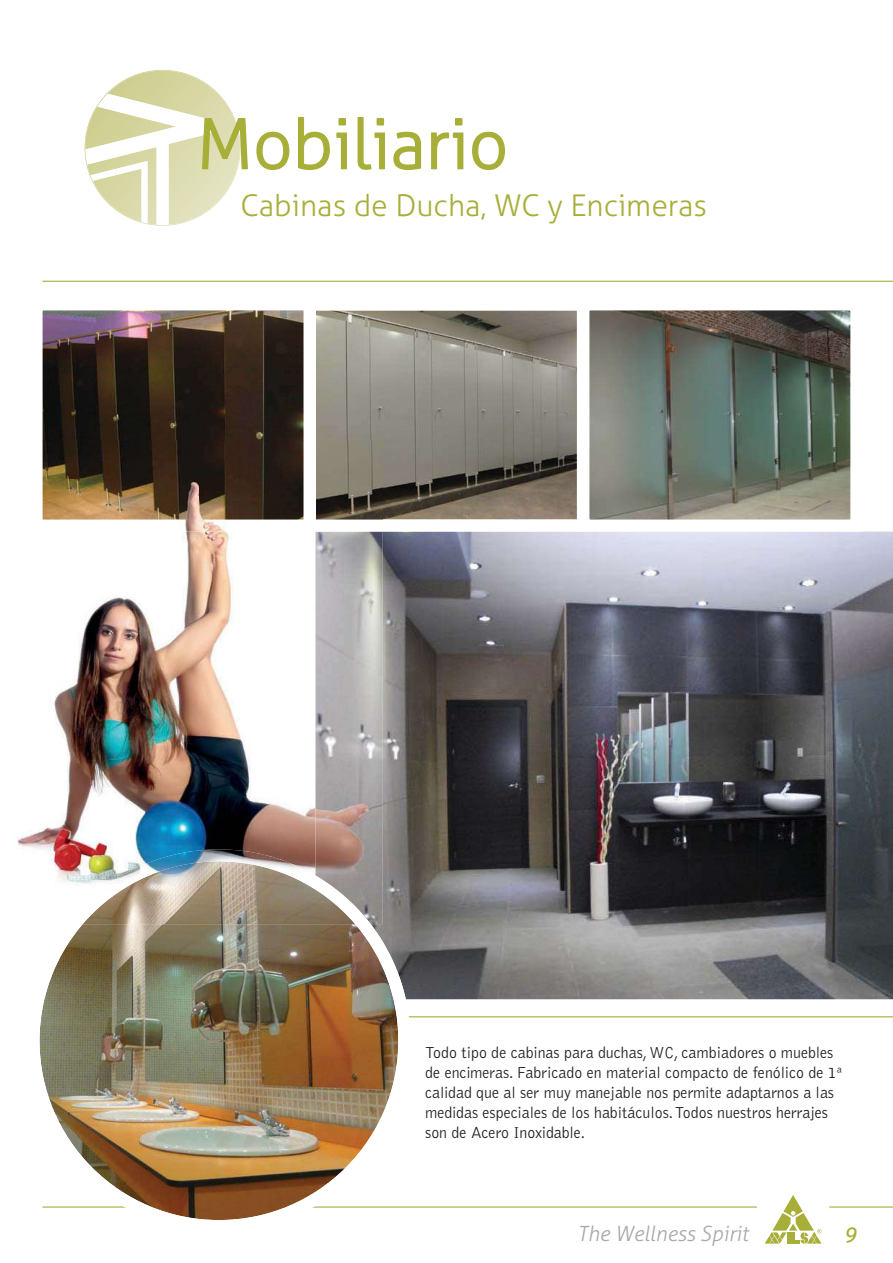
<style>
.page{position:relative;width:893px;height:1263px;background:#fff}
.page>*{position:absolute;margin:0;border:0;box-sizing:border-box;transform-origin:0 0}
.t1{font:300 69px "Aller";color:#a7af39}
.t2{font:300 30px "Aller";color:#a7af39}
.t3{font:italic 300 21px "Aller";color:#a7a9ac}
.t4{font:italic 21px "Aller";color:#a7af39}
.t5{font:300 16.5px/19.8px "Bell Gothic Std";color:#231f20;scale:.96 1}
</style>
<div class="page">
<hr style="left:302px;top:1016px;width:591px;height:1px;background:#a7af39">
<hr style="left:42px;top:1206px;width:715px;height:2px;background:#a7af39">
<img style="left:383px;top:532px;width:510px;height:467px">
<svg style="left:316px;top:310px;width:261px;height:222px"></svg>
<img style="left:42px;top:310px;width:262px;height:130px">
<img style="left:39px;top:849px;width:371px;height:371px">
<img style="left:17px;top:833px;width:16px;height:15px">
<img style="left:33px;top:532px;width:282px;height:338px">
<img style="left:39px;top:870px;width:28px;height:54px">
<img style="left:315px;top:532px;width:68px;height:392px">
<img style="left:316px;top:440px;width:67px;height:92px">
<img style="left:42px;top:440px;width:262px;height:92px">
<img style="left:67px;top:849px;width:304px;height:75px">
<svg style="left:765px;top:1195px;width:56px;height:49px"></svg>
<hr style="left:829px;top:1206px;width:64px;height:2px;background:#a7af39">
<hr style="left:42px;top:281px;width:851px;height:1px;background:#a7af39">
<img style="left:590px;top:311px;width:259px;height:208px">
<svg style="left:85px;top:70px;width:163px;height:156px"></svg>
<svg style="left:256px;top:131px;width:34px;height:39px"></svg>
<svg style="left:298px;top:116px;width:49px;height:54px"></svg>
<svg style="left:357px;top:116px;width:28px;height:54px"></svg>
<svg style="left:393px;top:131px;width:29px;height:39px"></svg>
<svg style="left:431px;top:132px;width:33px;height:38px"></svg>
<svg style="left:454px;top:118px;width:9px;height:8px"></svg>
<svg style="left:472px;top:131px;width:33px;height:39px"></svg>
<h1 class="t1" style="left:197px;top:104px;width:313px">Mobiliario</h1>
<h2 class="t2" style="left:241px;top:188px;width:468px">Cabinas de Ducha, WC y Encimeras</h2>
<p class="t5" style="left:425px;top:1044px;width:437px">Todo tipo de cabinas para duchas, WC, cambiadores o muebles de encimeras. Fabricado en material compacto de fenólico de 1ª calidad que al ser muy manejable nos permite adaptarnos a las medidas especiales de los habitáculos. Todos nuestros herrajes son de Acero Inoxidable.</p>
<p class="t3" style="left:577px;top:1222px;width:172px">The Wellness Spirit</p>
<p class="t4" style="left:844px;top:1222px;width:14px">9</p>
</div>
